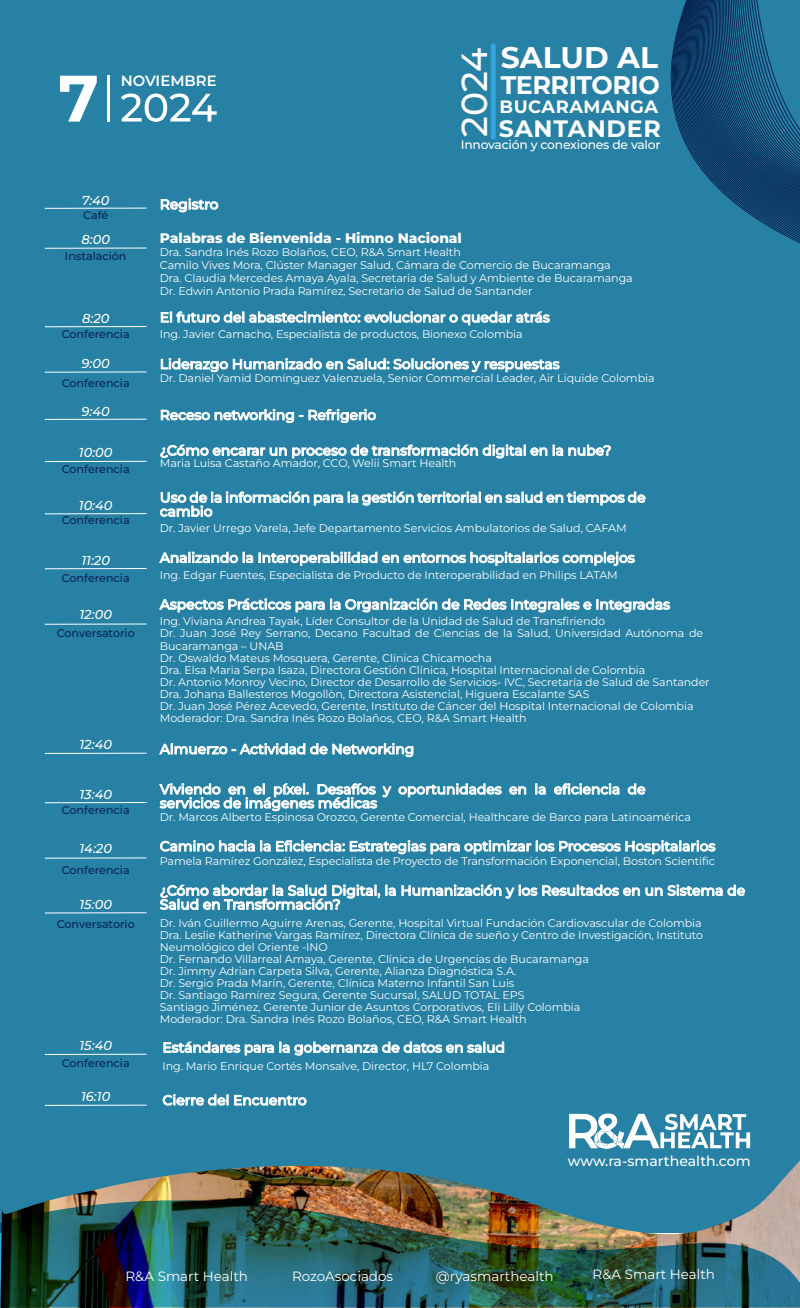
<style>
.page{position:relative;width:800px;height:1308px;background:#fff}
.page>*{position:absolute;margin:0;border:0;box-sizing:border-box;transform-origin:0 0}
.t1{font:700 65.5px "Montserrat";color:#fff}
.t2{font:500 36.2px "Montserrat";color:#fff}
.t3{font:700 29.9px "Montserrat";color:#fff}
.t4{font:700 25.4px "Montserrat";letter-spacing:-.02em;color:#fff}
.t5{font:700 23.7px "Montserrat";letter-spacing:.03em;color:#fff}
.t6{font:700 17.8px "Montserrat";letter-spacing:.03em;color:#fff}
.t7{font:600 14.9px "Montserrat";color:#fff}
.t8{font:500 14.1px "Montserrat";color:#fff}
.t9{font:500 13.9px/13.9px "Montserrat";letter-spacing:-.005em;color:#fff}
.t10{font:800 13.9px "Montserrat";letter-spacing:-.005em;color:#fff}
.t11{font:13.5px "Montserrat";color:#fff}
.t12{font:italic 500 13px "Montserrat";color:#fff}
.t13{font:500 12.3px "Montserrat";letter-spacing:-.015em;color:#fff}
.t14{font:11.1px/12px "Montserrat";letter-spacing:-.005em;color:#fff}
.t15{font:500 11.1px "Montserrat";color:#072552}
.t16{font:11px "Montserrat";letter-spacing:-.005em;color:#fff}
</style>
<div class="page">
<div style="left:0;top:0;width:800px;height:1232px;background:#2681a5"></div>
<svg style="left:670px;top:0;width:130px;height:243px"></svg>
<hr style="left:107px;top:76px;width:2px;height:46px;background:#fff">
<svg style="left:121px;top:93px;width:96px;height:29px"></svg>
<div style="left:491px;top:46px;width:5px;height:91px;background:#34a7e0"></div>
<img style="left:51px;top:1133px;width:749px;height:67px">
<img style="left:0;top:1200px;width:800px;height:107px">
<hr style="left:45px;top:208px;width:102px;height:1px;background:#fff">
<hr style="left:45px;top:247px;width:102px;height:2px;background:#fff">
<hr style="left:45px;top:326px;width:102px;height:1px;background:#fff">
<hr style="left:45px;top:461px;width:102px;height:1px;background:#fff">
<hr style="left:45px;top:568px;width:102px;height:1px;background:#fff">
<hr style="left:45px;top:857px;width:102px;height:1px;background:#fff">
<svg style="left:161px;top:198px;width:57px;height:14px"></svg>
<hr style="left:45px;top:371px;width:102px;height:2px;background:#fff">
<svg style="left:161px;top:409px;width:215px;height:14px"></svg>
<hr style="left:45px;top:419px;width:102px;height:1px;background:#fff">
<svg style="left:161px;top:311px;width:389px;height:14px"></svg>
<svg style="left:386px;top:885px;width:10px;height:11px"></svg>
<svg style="left:402px;top:884px;width:344px;height:14px"></svg>
<svg style="left:160px;top:884px;width:220px;height:26px"></svg>
<svg style="left:159px;top:743px;width:255px;height:14px"></svg>
<svg style="left:161px;top:358px;width:399px;height:14px"></svg>
<hr style="left:45px;top:623px;width:102px;height:1px;background:#fff">
<svg style="left:159px;top:598px;width:511px;height:14px"></svg>
<hr style="left:45px;top:1104px;width:102px;height:1px;background:#fff">
<hr style="left:45px;top:912px;width:102px;height:1px;background:#fff">
<hr style="left:45px;top:1053px;width:102px;height:2px;background:#fff">
<svg style="left:163px;top:1041px;width:341px;height:14px"></svg>
<svg style="left:160px;top:840px;width:556px;height:14px"></svg>
<svg style="left:163px;top:1094px;width:65px;height:11px"></svg>
<svg style="left:234px;top:1094px;width:73px;height:11px"></svg>
<svg style="left:160px;top:491px;width:486px;height:26px"></svg>
<svg style="left:160px;top:444px;width:451px;height:15px"></svg>
<hr style="left:45px;top:513px;width:102px;height:1px;background:#fff">
<hr style="left:45px;top:752px;width:102px;height:2px;background:#fff">
<svg style="left:398px;top:783px;width:104px;height:14px"></svg>
<svg style="left:509px;top:786px;width:17px;height:8px"></svg>
<svg style="left:535px;top:783px;width:11px;height:11px"></svg>
<svg style="left:554px;top:783px;width:66px;height:11px"></svg>
<svg style="left:628px;top:783px;width:18px;height:11px"></svg>
<svg style="left:159px;top:783px;width:233px;height:28px"></svg>
<hr style="left:45px;top:802px;width:102px;height:1px;background:#fff">
<svg style="left:159px;top:551px;width:94px;height:12px"></svg>
<svg style="left:259px;top:551px;width:376px;height:15px"></svg>
<svg style="left:569px;top:1113px;width:181px;height:36px"></svg>
<h1 class="t1" style="left:58px;top:51px;width:42px">7</h1>
<h3 class="t7" style="left:121px;top:70px;width:97px">NOVIEMBRE</h3>
<h3 class="t3" style="left:501px;top:36px;width:159px">SALUD AL</h3>
<h3 class="t4" style="left:501px;top:67px;width:161px">TERRITORIO</h3>
<h2 class="t2" style="left:449px;top:137px;width:91px;rotate:-90deg">2024</h2>
<p class="t13" style="left:461px;top:136px;width:201px">Innovación y conexiones de valor</p>
<h3 class="t6" style="left:500px;top:94px;width:160px">BUCARAMANGA</h3>
<h3 class="t5" style="left:499px;top:111px;width:163px">SANTANDER</h3>
<p class="t12" style="left:82px;top:191px;width:29px">7:40</p>
<p class="t12" style="left:81px;top:231px;width:30px">8:00</p>
<p class="t15" style="left:83px;top:207px;width:27px">Café</p>
<p class="t9" style="left:160px;top:197px;width:60px">Registro</p>
<p class="t10" style="left:160px;top:228px;width:304px">Palabras de Bienvenida - Himno Nacional</p>
<p class="t15" style="left:65px;top:249px;width:63px">Instalación</p>
<p class="t14" style="left:160px;top:245px;width:475px;line-height:13px">Dra. Sandra Inés Rozo Bolaños, CEO, R&amp;A Smart Health<br>Camilo Vives Mora, Clúster Manager Salud, Cámara de Comercio de Bucaramanga Dra. Claudia Mercedes Amaya Ayala, Secretaria de Salud y Ambiente de Bucaramanga Dr. Edwin Antonio Prada Ramírez, Secretario de Salud de Santander</p>
<p class="t12" style="left:82px;top:309px;width:29px">8:20</p>
<p class="t9" style="left:160px;top:310px;width:392px">El futuro del abastecimiento: evolucionar o quedar atrás</p>
<p class="t15" style="left:62px;top:326px;width:69px">Conferencia</p>
<p class="t14" style="left:160px;top:328px;width:364px">Ing. Javier Camacho, Especialista de productos, Bionexo Colombia</p>
<p class="t9" style="left:160px;top:356px;width:401px">Liderazgo Humanizado en Salud: Soluciones y respuestas</p>
<p class="t12" style="left:82px;top:355px;width:30px">9:00</p>
<p class="t14" style="left:160px;top:371px;width:496px">Dr. Daniel Yamid Domínguez Valenzuela, Senior Commercial Leader, Air Liquide Colombia</p>
<p class="t15" style="left:62px;top:375px;width:69px">Conferencia</p>
<p class="t12" style="left:82px;top:402px;width:30px">9:40</p>
<p class="t9" style="left:160px;top:407px;width:218px">Receso networking - Refrigerio</p>
<p class="t12" style="left:79px;top:444px;width:35px">10:00</p>
<p class="t15" style="left:62px;top:461px;width:69px">Conferencia</p>
<p class="t12" style="left:79px;top:496px;width:35px">10:40</p>
<p class="t15" style="left:62px;top:513px;width:69px">Conferencia</p>
<p class="t12" style="left:81px;top:551px;width:30px">11:20</p>
<p class="t15" style="left:62px;top:570px;width:69px">Conferencia</p>
<p class="t12" style="left:80px;top:605px;width:34px">12:00</p>
<p class="t15" style="left:57px;top:625px;width:80px">Conversatorio</p>
<p class="t12" style="left:79px;top:735px;width:34px">12:40</p>
<p class="t12" style="left:80px;top:785px;width:34px">13:40</p>
<p class="t15" style="left:62px;top:802px;width:69px">Conferencia</p>
<p class="t12" style="left:79px;top:839px;width:34px">14:20</p>
<p class="t15" style="left:62px;top:862px;width:69px">Conferencia</p>
<p class="t12" style="left:80px;top:895px;width:34px">15:00</p>
<p class="t15" style="left:57px;top:916px;width:80px">Conversatorio</p>
<p class="t12" style="left:79px;top:1036px;width:34px">15:40</p>
<p class="t15" style="left:62px;top:1055px;width:69px">Conferencia</p>
<p class="t12" style="left:81px;top:1087px;width:31px">16:10</p>
<p class="t9" style="left:160px;top:443px;width:453px">¿Cómo encarar un proceso de transformación digital en la nube?</p>
<p class="t14" style="left:160px;top:457px;width:298px">Maria Luisa Castaño Amador, CCO, Welii Smart Health</p>
<p class="t9" style="left:160px;top:490px;width:487px">Uso de la información para la gestión territorial en salud en tiempos de cambio</p>
<p class="t14" style="left:160px;top:521px;width:468px">Dr. Javier Urrego Varela, Jefe Departamento Servicios Ambulatorios de Salud, CAFAM</p>
<p class="t9" style="left:160px;top:550px;width:477px">Analizando la Interoperabilidad en entornos hospitalarios complejos</p>
<p class="t14" style="left:160px;top:569px;width:460px">Ing. Edgar Fuentes, Especialista de Producto de Interoperabilidad en Philips LATAM</p>
<p class="t9" style="left:160px;top:597px;width:512px">Aspectos Prácticos para la Organización de Redes Integrales e Integradas</p>
<p class="t14" style="left:160px;top:615px;width:545px">Ing. Viviana Andrea Tayak, Líder Consultor de la Unidad de Salud de Transfiriendo<br>Dr. Juan José Rey Serrano, Decano Facultad de Ciencias de la Salud, Universidad Autónoma de Bucaramanga – UNAB<br>Dr. Oswaldo Mateus Mosquera, Gerente, Clínica Chicamocha<br>Dra. Elsa Maria Serpa Isaza, Directora Gestión Clínica, Hospital Internacional de Colombia</p>
<p class="t16" style="left:160px;top:674px;width:551px">Dr. Antonio Monroy Vecino, Director de Desarrollo de Servicios- IVC, Secretaría de Salud de Santander</p>
<p class="t14" style="left:160px;top:687px;width:535px">Dra. Johana Ballesteros Mogollòn, Directora Asistencial, Higuera Escalante SAS<br>Dr. Juan José Pérez Acevedo, Gerente, Instituto de Cáncer del Hospital Internacional de Colombia<br>Moderador: Dra. Sandra Inés Rozo Bolaños, CEO, R&amp;A Smart Health</p>
<p class="t9" style="left:160px;top:741px;width:256px">Almuerzo - Actividad de Networking</p>
<p class="t9" style="left:160px;top:781px;width:487px">Viviendo en el píxel. Desafíos y oportunidades en la eficiencia de servicios de imágenes médicas</p>
<p class="t14" style="left:160px;top:810px;width:533px">Dr. Marcos Alberto Espinosa Orozco, Gerente Comercial, Healthcare de Barco para Latinoamérica</p>
<p class="t9" style="left:160px;top:838px;width:557px">Camino hacia la Eficiencia: Estrategias para optimizar los Procesos Hospitalarios</p>
<p class="t14" style="left:160px;top:854px;width:557px">Pamela Ramírez González, Especialista de Proyecto de Transformación Exponencial, Boston Scientific</p>
<p class="t9" style="left:160px;top:883px;width:587px">¿Cómo abordar la Salud Digital, la Humanización y los Resultados en un Sistema de<br>Salud en Transformación?</p>
<p class="t14" style="left:160px;top:916px;width:545px">Dr. Iván Guillermo Aguirre Arenas, Gerente, Hospital Virtual Fundación Cardiovascular de Colombia Dra. Leslie Katherine Vargas Ramírez, Directora Clínica de sueño y Centro de Investigación, Instituto Neumológico del Oriente -INO<br>Dr. Fernando Villarreal Amaya, Gerente, Clínica de Urgencias de Bucaramanga<br>Dr. Jimmy Adrian Carpeta Silva, Gerente, Alianza Diagnóstica S.A.<br>Dr. Sergio Prada Marín, Gerente, Clínica Materno Infantil San Luis<br>Dr. Santiago Ramírez Segura, Gerente Sucursal, SALUD TOTAL EPS<br>Santiago Jiménez, Gerente Junior de Asuntos Corporativos, Eli Lilly Colombia<br>Moderador: Dra. Sandra Inés Rozo Bolaños, CEO, R&amp;A Smart Health</p>
<p class="t9" style="left:162px;top:1040px;width:344px">Estándares para la gobernanza de datos en salud</p>
<p class="t14" style="left:162px;top:1059px;width:328px">Ing. Mario Enrique Cortés Monsalve, Director, HL7 Colombia</p>
<p class="t9" style="left:162px;top:1092px;width:146px">Cierre del Encuentro</p>
<p class="t8" style="left:568px;top:1151px;width:184px">www.ra-smarthealth.com</p>
<p class="t11" style="left:126px;top:1266px;width:124px">R&amp;A Smart Health</p>
<p class="t11" style="left:292px;top:1266px;width:103px">RozoAsociados</p>
<p class="t11" style="left:436px;top:1266px;width:119px">@ryasmarthealth</p>
<p class="t11" style="left:593px;top:1265px;width:124px">R&amp;A Smart Health</p>
</div>
